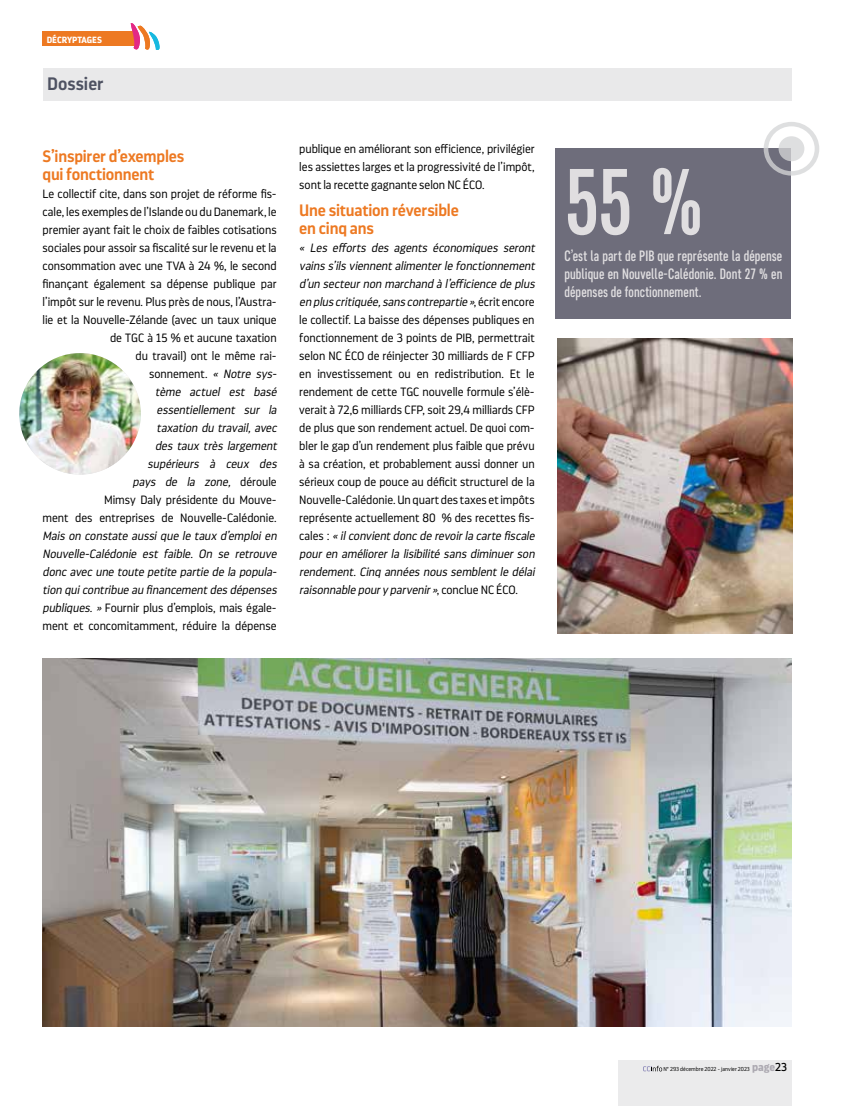
<style>
.page{position:relative;width:851px;height:1106px;background:#fff}
.page>*{position:absolute;margin:0;border:0;box-sizing:border-box;transform-origin:0 0}
.t1{font:500 93px "Core Sans D47 Cn";color:#e0dee0}
.t2{font:600 18px "Darwin Pro";color:#4e5262}
.t3{font:600 16.5px/18px "Darwin Pro";letter-spacing:-.015em;color:#ed7922}
.t4{font:500 15px/18px "Core Sans D47 Cn";letter-spacing:.005em;color:#e0dee0;text-align:justify}
.t5{font:300 12px/18px "Darwin Pro";letter-spacing:-.005em;color:#000;text-align:right}
.t6{font:italic 300 12px/18px "Darwin Pro";color:#000}
.t7{font:700 9px "Darwin Pro";color:#fff}
.t8{font:300 5.7px "Darwin Pro";color:#000}
.s1{font-style:italic}
.s2{font-style:normal}
.s3{font-weight:700;font-size:11.4px;color:#adaab2}
.s4{font-weight:400;font-size:11.4px}
</style>
<div class="page">
<div style="left:43px;top:68px;width:748px;height:33px;background:#e9e9ea"></div>
<img style="left:43px;top:658px;width:748px;height:368px">
<div style="left:556px;top:149px;width:234px;height:170px;background:#6e6d7b"></div>
<svg style="left:763px;top:122px;width:56px;height:54px"></svg>
<img style="left:557px;top:338px;width:235px;height:296px">
<div style="left:43px;top:32px;width:94px;height:14px;background:#ed7922"></div>
<svg style="left:131px;top:23px;width:29px;height:27px"></svg>
<div style="left:617px;top:1060px;width:174px;height:46px;background:#ebebec"></div>
<svg style="left:643px;top:1065px;width:19px;height:6px"></svg>
<img style="left:19px;top:353px;width:122px;height:121px;border-radius:61px">
<p class="t7" style="left:47px;top:33px;width:57px">DÉCRYPTAGES</p>
<h2 class="t2" style="left:47px;top:71px;width:58px">Dossier</h2>
<h3 class="t3" style="left:43px;top:147px;width:143px">S’inspirer d’exemples qui fonctionnent</h3>
<p class="t5" style="left:43px;top:185px;width:238px">Le collectif cite, dans son projet de réforme fis&shy;cale, les exemples de l’Islande ou du Danemark, le premier ayant fait le choix de faibles cotisations sociales pour assoir sa fiscalité sur le revenu et la consommation avec une TVA à 24 %, le second finançant également sa dépense publique par l’impôt sur le revenu. Plus près de nous, l’Austra&shy;lie et la Nouvelle-Zélande (avec un taux unique de TGC à 15 % et aucune taxation<br>du travail) ont le même rai-<br>sonnement. <span class="s1">« Notre sys-<br>tème actuel est basé<br>essentiellement sur la<br>taxation du travail, avec<br>des taux très largement<br>supérieurs à ceux des<br>pays de la zone,</span> d é r o u l e<br>Mimsy Daly présidente du Mouve-<br>ment des entreprises de Nouvelle-Calédonie.</p>
<p class="t6" style="left:43px;top:527px;width:238px">Mais on constate aussi que le taux d’emploi en Nouvelle-Calédonie est faible. On se retrouve donc avec une toute petite partie de la popula&shy;tion quicontribue au financementdesdépenses publiques. » <span class="s2">Fournir plus d’emplois, mais égale&shy;ment et concomitamment, réduire la dépense</span></p>
<p class="t5" style="left:299px;top:140px;width:237px;text-align:justify">publique en améliorant son efficience, privilégier les assiettes larges et la progressivité de l’impôt, sont la recette gagnante selon NC ÉCO.</p>
<h3 class="t3" style="left:299px;top:201px;width:161px">Une situation réversible en cinq ans</h3>
<p class="t5" style="left:299px;top:239px;width:239px;text-align:left"><span class="s1">« Les efforts des agents économiques seront vainss’ilsviennentalimenterle fonctionnement d’un secteurnon marchand à l’efficience de plus en pluscritiquée,sanscontrepartie »</span>, é c r i t e n c o r e le collectif. La baisse des dépenses publiques en fonctionnement de 3 points de PIB, permettrait selon NC ÉCO de réinjecter 30 milliards de F CFP en investissement ou en redistribution. Et le rendement de cette TGC nouvelle formule s’élè&shy;verait à 72,6 milliards CFP, soit 29,4 milliards CFP de plus que son rendement actuel. De quoi com&shy;bler le gap d’un rendement plus faible que prévu à sa création, et probablement aussi donner un sérieux coup de pouce au déficit structurel de la Nouvelle-Calédonie. Un quart des taxes et impôts représente actuellement 80 % des recettes fis&shy;c a l e s : <span class="s1">«ilconvientdoncde revoirla carte fiscale pour en améliorer la lisibilité sans diminuer son rendement. Cinq années nous semblent le délai raisonnable poury parvenir»</span>, c o n c l u e N C É C O .</p>
<h1 class="t1" style="left:564px;top:145px;width:141px">55 %</h1>
<p class="t4" style="left:564px;top:247px;width:219px">C’est la part de PIB que représente la dépense publique en Nouvelle-Calédonie. Dont 27 % en dépenses de fonctionnement.</p>
<p class="t8" style="left:663px;top:1065px;width:125px">N° 293 décembre 2022 - janvier 2023 <span class="s3">page</span><span class="s4">23</span></p>
</div>
